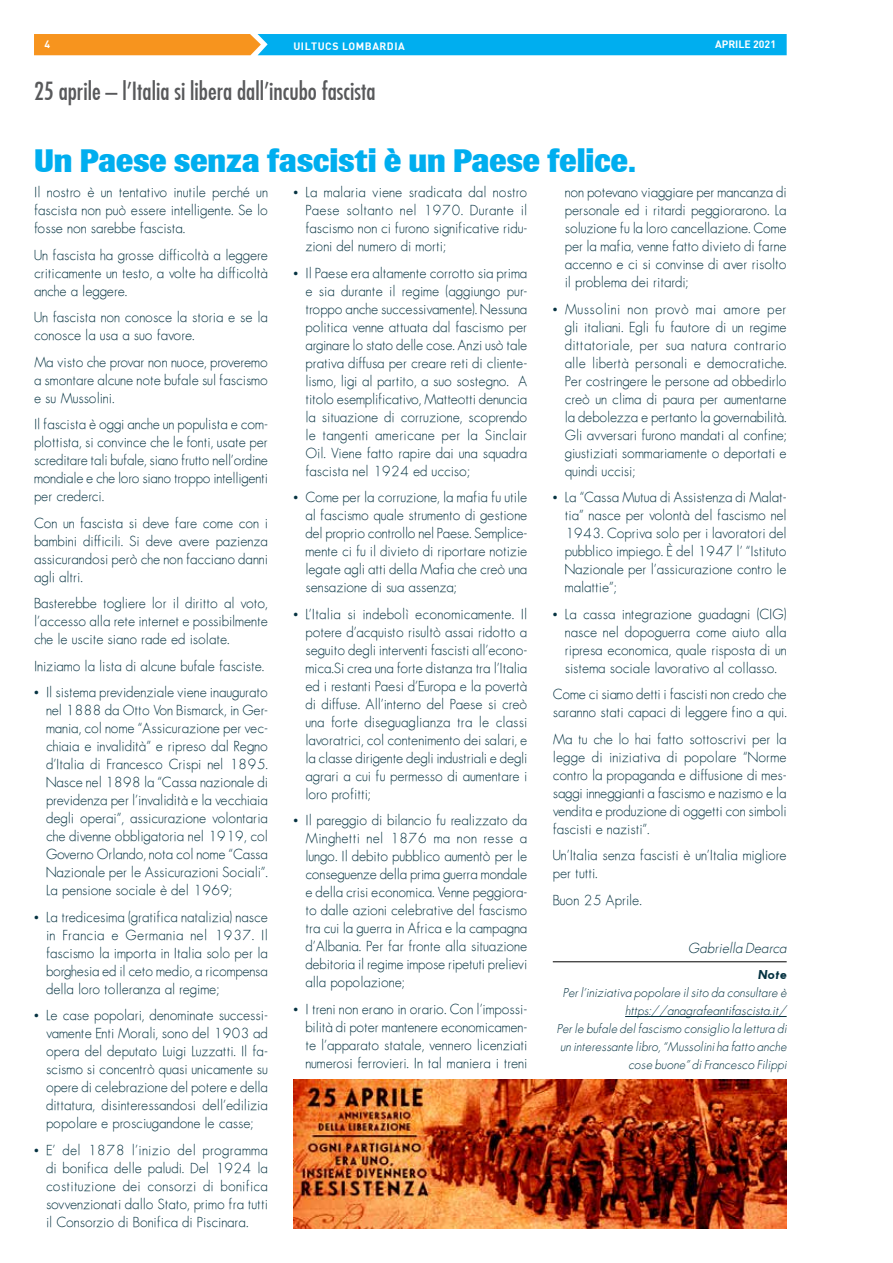
<style>
.page{position:relative;width:893px;height:1263px;background:#fff}
.page>*{position:absolute;margin:0;border:0;box-sizing:border-box;transform-origin:0 0}
.t1{font:800 33px "Brown";color:#00aeef}
.t2{font:24px "Futura Condensed";color:#58595b}
.t3{font:13.5px/18px "Futura ICG Light";color:#063342;text-align:justify}
.t4{font:italic 13.5px "Futura ICG Light";color:#063342}
.t5{font:italic 12px/18px "Futura ICG Light";color:#063342;text-align:right}
.t6{font:italic 12px "Futura ICG Demi";color:#063342}
.t7{font:10.5px "DIN Bold";letter-spacing:.05em;color:#fff}
.t8{font:10.5px "DIN Bold";color:#fff}
</style>
<div class="page">
<svg style="left:34px;top:34px;width:753px;height:21px;background:#4ba7b1"></svg>
<hr style="left:553px;top:961px;width:234px;height:1px;background:#000">
<hr style="left:625px;top:1016px;width:162px;height:1px;background:#063342">
<img style="left:293px;top:1079px;width:494px;height:150px">
<p class="t7" style="left:45px;top:38px;width:7px">4</p>
<p class="t7" style="left:293px;top:39px;width:113px">UILTUCS LOMBARDIA</p>
<p class="t8" style="left:715px;top:38px;width:62px">APRILE 2021</p>
<h2 class="t2" style="left:34px;top:76px;width:343px">25 aprile – l’Italia si libera dall’incubo fascista</h2>
<h1 class="t1" style="left:34px;top:142px;width:604px">Un Paese senza fascisti è un Paese felice.</h1>
<p class="t3" style="left:34px;top:183px;width:235px">Il nostro è un tentativo inutile perché un fascista non può essere intelligente. Se lo fosse non sarebbe fascista.</p>
<p class="t3" style="left:34px;top:246px;width:235px">Un fascista ha grosse difficoltà a leggere criticamente un testo, a volte ha difficoltà anche a leggere.</p>
<p class="t3" style="left:34px;top:308px;width:235px">Un fascista non conosce la storia e se la conosce la usa a suo favore.</p>
<p class="t3" style="left:34px;top:353px;width:235px">Ma visto che provar non nuoce, proveremo a smontare alcune note bufale sul fascismo e su Mussolini.</p>
<p class="t3" style="left:34px;top:415px;width:235px">Il fascista è oggi anche un populista e com&shy;plottista, si convince che le fonti, usate per screditare tali bufale, siano frutto nell’ordine mondiale e che loro siano troppo intelligenti per crederci.</p>
<p class="t3" style="left:34px;top:514px;width:235px">Con un fascista si deve fare come con i bambini difficili. Si deve avere pazienza assicurandosi però che non facciano danni agli altri.</p>
<p class="t3" style="left:34px;top:594px;width:235px">Basterebbe togliere lor il diritto al voto, l’accesso alla rete internet e possibilmente che le uscite siano rade ed isolate.</p>
<p class="t3" style="left:34px;top:657px;width:232px">Iniziamo la lista di alcune bufale fasciste.</p>
<p class="t3" style="left:46px;top:683px;width:223px;text-indent:-12px">• Il sistema previdenziale viene inaugurato nel 1888 da Otto Von Bismarck, in Ger&shy;mania, col nome “Assicurazione per vec&shy;chiaia e invalidità” e ripreso dal Regno d’Italia di Francesco Crispi nel 1895.<br>Nasce nel 1898 la “Cassa nazionale di previdenza per l’invalidità e la vecchiaia degli operai”, assicurazione volontaria che divenne obbligatoria nel 1919, col Governo Orlando, nota col nome “Cassa Nazionale per le Assicurazioni Sociali”.<br>La pensione sociale è del 1969;</p>
<p class="t3" style="left:46px;top:908px;width:223px;text-indent:-12px">• La tredicesima (gratifica natalizia) nasce in Francia e Germania nel 1937. Il fascismo la importa in Italia solo per la borghesia ed il ceto medio, a ricompensa della loro tolleranza al regime;</p>
<p class="t3" style="left:46px;top:1006px;width:223px;text-indent:-12px">• Le case popolari, denominate successi&shy;vamente Enti Morali, sono del 1903 ad opera del deputato Luigi Luzzatti. Il fa&shy;scismo si concentrò quasi unicamente su opere di celebrazione del potere e della dittatura, disinteressandosi dell’edilizia popolare e prosciugandone le casse;</p>
<p class="t3" style="left:46px;top:1140px;width:223px;text-indent:-12px">• E’ del 1878 l’inizio del programma di bonifica delle paludi. Del 1924 la costituzione dei consorzi di bonifica sovvenzionati dallo Stato, primo fra tutti il Consorzio di Bonifica di Piscinara.</p>
<p class="t3" style="left:305px;top:183px;width:223px;text-indent:-12px">• La malaria viene sradicata dal nostro Paese soltanto nel 1970. Durante il fascismo non ci furono significative ridu&shy;zioni del numero di morti;</p>
<p class="t3" style="left:305px;top:263px;width:223px;text-indent:-12px">• Il Paese era altamente corrotto sia prima e sia durante il regime (aggiungo pur&shy;troppo anche successivamente). Nessuna politica venne attuata dal fascismo per arginare lo stato delle cose. Anzi usò tale prativa diffusa per creare reti di cliente&shy;lismo, ligi al partito, a suo sostegno. A titolo esemplificativo, Matteotti denuncia la situazione di corruzione, scoprendo le tangenti americane per la Sinclair Oil. Viene fatto rapire dai una squadra fascista nel 1924 ed ucciso;</p>
<p class="t3" style="left:305px;top:488px;width:223px;text-indent:-12px">• Come per la corruzione, la mafia fu utile al fascismo quale strumento di gestione del proprio controllo nel Paese. Semplice&shy;mente ci fu il divieto di riportare notizie legate agli atti della Mafia che creò una sensazione di sua assenza;</p>
<p class="t3" style="left:305px;top:604px;width:223px;text-indent:-12px">• L’Italia si indebolì economicamente. Il potere d’acquisto risultò assai ridotto a seguito degli interventi fascisti all’econo&shy;mica.Si crea una forte distanza tra l’Italia ed i restanti Paesi d’Europa e la povertà di diffuse. All’interno del Paese si creò una forte diseguaglianza tra le classi lavoratrici, col contenimento dei salari, e la classe dirigente degli industriali e degli agrari a cui fu permesso di aumentare i loro profitti;</p>
<p class="t3" style="left:305px;top:811px;width:223px;text-indent:-12px">• Il pareggio di bilancio fu realizzato da Minghetti nel 1876 ma non resse a lungo. Il debito pubblico aumentò per le conseguenze della prima guerra mondale e della crisi economica. Venne peggiora&shy;to dalle azioni celebrative del fascismo tra cui la guerra in Africa e la campagna d’Albania. Per far fronte alla situazione debitoria il regime impose ripetuti prelievi alla popolazione;</p>
<p class="t3" style="left:305px;top:999px;width:223px;text-indent:-12px">• I treni non erano in orario. Con l’impossi&shy;bilità di poter mantenere economicamen&shy;te l’apparato statale, vennero licenziati numerosi ferrovieri. In tal maniera i treni</p>
<p class="t3" style="left:565px;top:183px;width:223px">non potevano viaggiare per mancanza di personale ed i ritardi peggiorarono. La soluzione fu la loro cancellazione. Come per la mafia, venne fatto divieto di farne accenno e ci si convinse di aver risolto il problema dei ritardi;</p>
<p class="t3" style="left:565px;top:300px;width:223px;text-indent:-12px">• Mussolini non provò mai amore per gli italiani. Egli fu fautore di un regime dittatoriale, per sua natura contrario alle libertà personali e democratiche.<br>Per costringere le persone ad obbedirlo creò un clima di paura per aumentarne la debolezza e pertanto la governabilità.<br>Gli avversari furono mandati al confine; giustiziati sommariamente o deportati e quindi uccisi;</p>
<p class="t3" style="left:565px;top:488px;width:223px;text-indent:-12px">• La “Cassa Mutua di Assistenza di Malat&shy;tia” nasce per volontà del fascismo nel 1943. Copriva solo per i lavoratori del pubblico impiego. È del 1947 l’ “Istituto Nazionale per l’assicurazione contro le malattie”;</p>
<p class="t3" style="left:565px;top:605px;width:223px;text-indent:-12px">• La cassa integrazione guadagni (CIG) nasce nel dopoguerra come aiuto alla ripresa economica, quale risposta di un sistema sociale lavorativo al collasso.</p>
<p class="t3" style="left:553px;top:685px;width:235px">Come ci siamo detti i fascisti non credo che saranno stati capaci di leggere fino a qui.</p>
<p class="t3" style="left:553px;top:730px;width:235px">Ma tu che lo hai fatto sottoscrivi per la legge di iniziativa di popolare “Norme contro la propaganda e diffusione di mes&shy;saggi inneggianti a fascismo e nazismo e la vendita e produzione di oggetti con simboli fascisti e nazisti”.</p>
<p class="t3" style="left:553px;top:846px;width:235px">Un’Italia senza fascisti è un’Italia migliore per tutti.</p>
<p class="t3" style="left:553px;top:891px;width:90px">Buon 25 Aprile.</p>
<p class="t4" style="left:688px;top:938px;width:100px">Gabriella Dearca</p>
<p class="t6" style="left:758px;top:967px;width:30px">Note</p>
<p class="t5" style="left:556px;top:983px;width:232px">Per l’iniziativa popolare il sito da consultare è https://anagrafeantifascista.it/<br>Per le bufale del fascismo consiglio la lettura di un interessante libro, “Mussolini ha fatto anche cose buone” di Francesco Filippi</p>
</div>
